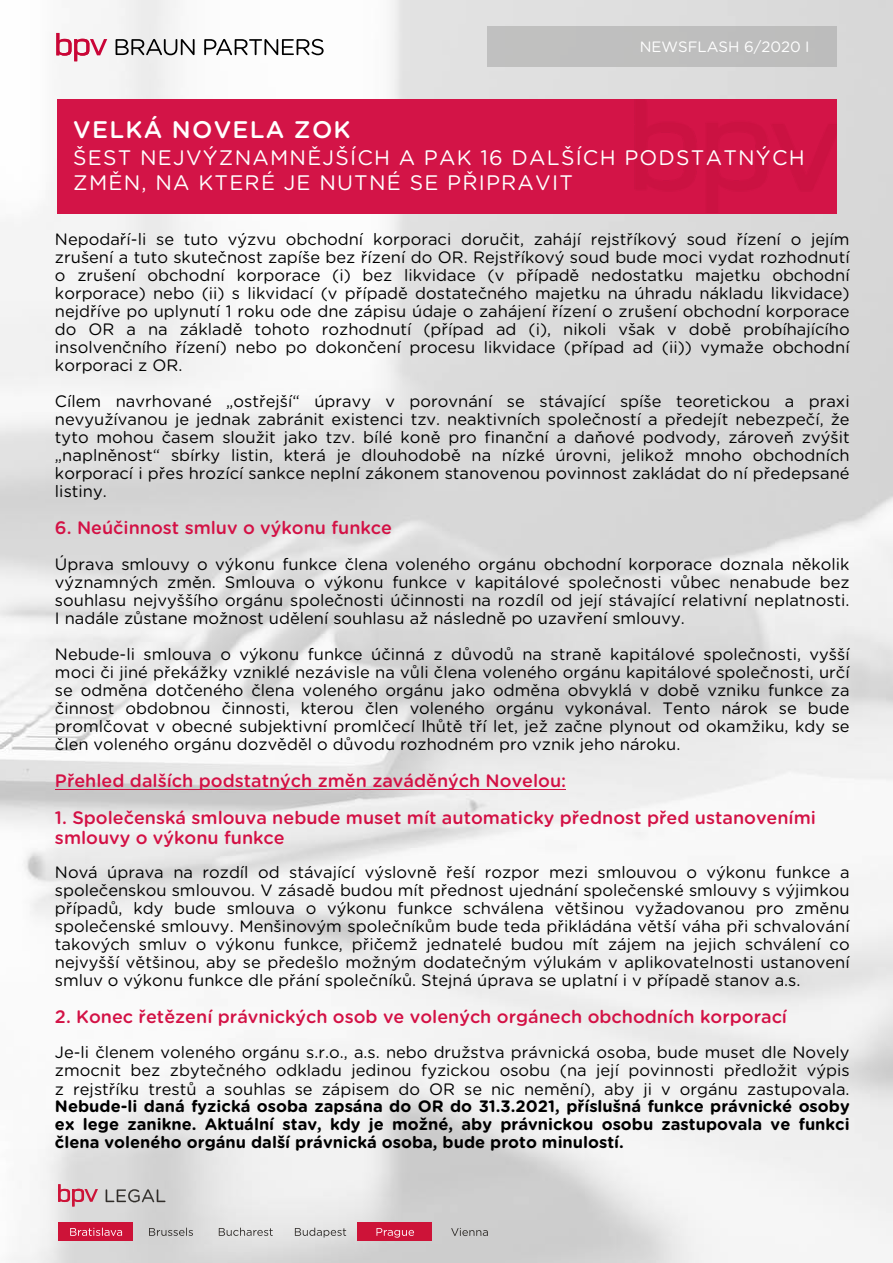
<style>
.page{position:relative;width:893px;height:1263px;background:#fff}
.page>*{position:absolute;margin:0;border:0;box-sizing:border-box;transform-origin:0 0}
.t1{font:500 24px "Gotham Rounded";letter-spacing:.05em;color:#fff}
.t2{font:21px/25.2px "Gotham Rounded";letter-spacing:.055em;color:#fff}
.t3{font:500 18px/19.5px "Gotham Rounded";color:#d31145}
.t4{font:16.5px/18px "Gotham Rounded";color:#000;text-align:justify}
.t5{font:700 16.5px/18px "Gotham Rounded";color:#000;text-align:justify}
.t6{font:15px "Gotham Rounded";color:#fff}
</style>
<div class="page">
<img style="left:0;top:0;width:893px;height:1263px">
<div style="left:488px;top:26px;width:349px;height:41px;background:#bfbfbe"></div>
<div style="left:57px;top:100px;width:779px;height:114px;background:#d31447"></div>
<hr style="left:55px;top:789px;width:511px;height:1px;background:#d31145">
<div style="left:58px;top:1222px;width:75px;height:18px;background:#cd1338"></div>
<svg style="left:58px;top:1184px;width:40px;height:22px"></svg>
<svg style="left:106px;top:1189px;width:59px;height:13px"></svg>
<svg style="left:70px;top:1227px;width:52px;height:9px"></svg>
<svg style="left:149px;top:1227px;width:44px;height:9px"></svg>
<svg style="left:219px;top:1227px;width:54px;height:9px"></svg>
<svg style="left:295px;top:1227px;width:51px;height:11px"></svg>
<div style="left:357px;top:1222px;width:75px;height:18px;background:#cd1338"></div>
<svg style="left:376px;top:1228px;width:38px;height:9px"></svg>
<svg style="left:451px;top:1228px;width:37px;height:8px"></svg>
<svg style="left:116px;top:39px;width:79px;height:16px"></svg>
<svg style="left:204px;top:39px;width:120px;height:16px"></svg>
<svg style="left:56px;top:33px;width:51px;height:28px"></svg>
<p class="t6" style="left:640px;top:37px;width:172px">NEWSFLASH 6/2020 I</p>
<h1 class="t1" style="left:73px;top:113px;width:279px">VELKÁ NOVELA ZOK</h1>
<p class="t2" style="left:73px;top:144px;width:733px">ŠEST NEJVÝZNAMNĚJŠÍCH A PAK 16 DALŠÍCH PODSTATNÝCH<br>ZMĚN, NA KTERÉ JE NUTNÉ SE PŘIPRAVIT</p>
<p class="t4" style="left:55px;top:229px;width:796px">Nepodaří-li se tuto výzvu obchodní korporaci doručit, zahájí rejstříkový soud řízení o jejím zrušení a tuto skutečnost zapíše bez řízení do OR. Rejstříkový soud bude moci vydat rozhodnutí o zrušení obchodní korporace (i) bez likvidace (v případě nedostatku majetku obchodní korporace) nebo (ii) s likvidací (v případě dostatečného majetku na úhradu nákladu likvidace) nejdříve po uplynutí 1 roku ode dne zápisu údaje o zahájení řízení o zrušení obchodní korporace do OR a na základě tohoto rozhodnutí (případ ad (i), nikoli však v době probíhajícího insolvenčního řízení) nebo po dokončení procesu likvidace (případ ad (ii)) vymaže obchodní korporaci z OR.</p>
<p class="t4" style="left:55px;top:391px;width:796px">Cílem navrhované „ostřejší“ úpravy v porovnání se stávající spíše teoretickou a praxi nevyužívanou je jednak zabránit existenci tzv. neaktivních společností a předejít nebezpečí, že tyto mohou časem sloužit jako tzv. bílé koně pro finanční a daňové podvody, zároveň zvýšit „naplněnost“ sbírky listin, která je dlouhodobě na nízké úrovni, jelikož mnoho obchodních korporací i přes hrozící sankce neplní zákonem stanovenou povinnost zakládat do ní předepsané listiny.</p>
<p class="t3" style="left:55px;top:517px;width:339px">6. Neúčinnost smluv o výkonu funkce</p>
<p class="t4" style="left:55px;top:554px;width:796px">Úprava smlouvy o výkonu funkce člena voleného orgánu obchodní korporace doznala několik významných změn. Smlouva o výkonu funkce v kapitálové společnosti vůbec nenabude bez souhlasu nejvyššího orgánu společnosti účinnosti na rozdíl od její stávající relativní neplatnosti.<br>I nadále zůstane možnost udělení souhlasu až následně po uzavření smlouvy.</p>
<p class="t4" style="left:55px;top:644px;width:796px">Nebude-li smlouva o výkonu funkce účinná z důvodů na straně kapitálové společnosti, vyšší moci či jiné překážky vzniklé nezávisle na vůli člena voleného orgánu kapitálové společnosti, určí se odměna dotčeného člena voleného orgánu jako odměna obvyklá v době vzniku funkce za činnost obdobnou činnosti, kterou člen voleného orgánu vykonával. Tento nárok se bude promlčovat v obecné subjektivní promlčecí lhůtě tří let, jež začne plynout od okamžiku, kdy se člen voleného orgánu dozvěděl o důvodu rozhodném pro vznik jeho nároku.</p>
<p class="t3" style="left:55px;top:770px;width:513px">Přehled dalších podstatných změn zaváděných Novelou:</p>
<p class="t3" style="left:55px;top:807px;width:763px">1. Společenská smlouva nebude muset mít automaticky přednost před ustanoveními smlouvy o výkonu funkce</p>
<p class="t4" style="left:55px;top:862px;width:796px">Nová úprava na rozdíl od stávající výslovně řeší rozpor mezi smlouvou o výkonu funkce a společenskou smlouvou. V zásadě budou mít přednost ujednání společenské smlouvy s výjimkou případů, kdy bude smlouva o výkonu funkce schválena většinou vyžadovanou pro změnu společenské smlouvy. Menšinovým společníkům bude teda přikládána větší váha při schvalování takových smluv o výkonu funkce, přičemž jednatelé budou mít zájem na jejich schválení co nejvyšší většinou, aby se předešlo možným dodatečným výlukám v aplikovatelnosti ustanovení smluv o výkonu funkce dle přání společníků. Stejná úprava se uplatní i v případě stanov a.s.</p>
<p class="t3" style="left:55px;top:1006px;width:734px">2. Konec řetězení právnických osob ve volených orgánech obchodních korporací</p>
<p class="t4" style="left:55px;top:1043px;width:796px">Je-li členem voleného orgánu s.r.o., a.s. nebo družstva právnická osoba, bude muset dle Novely zmocnit bez zbytečného odkladu jedinou fyzickou osobu (na její povinnosti předložit výpis z rejstříku trestů a souhlas se zápisem do OR se nic nemění), aby ji v orgánu zastupovala.</p>
<p class="t5" style="left:55px;top:1097px;width:796px">Nebude-li daná fyzická osoba zapsána do OR do 31.3.2021, příslušná funkce právnické osoby ex lege zanikne. Aktuální stav, kdy je možné, aby právnickou osobu zastupovala ve funkci člena voleného orgánu další právnická osoba, bude proto minulostí.</p>
</div>
